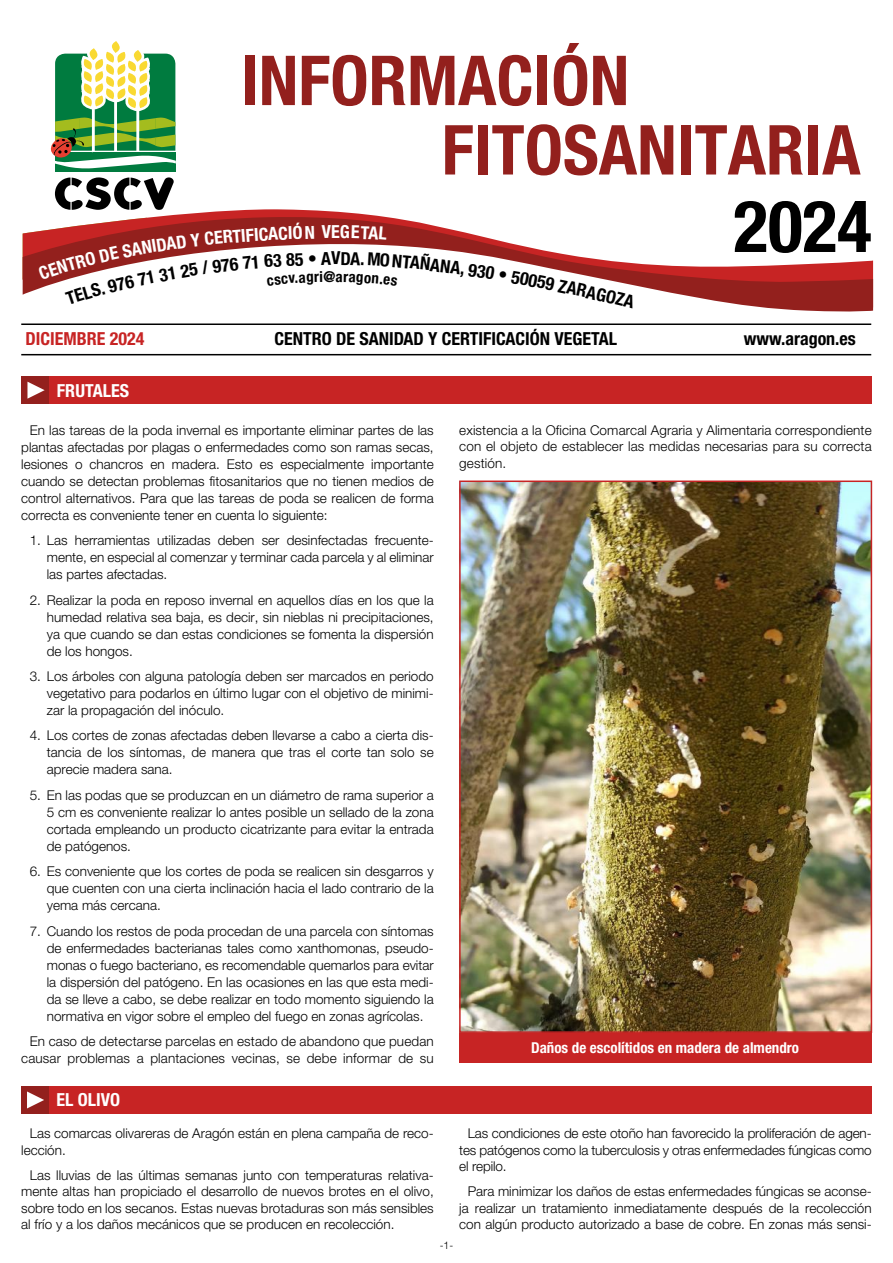
<style>
.page{position:relative;width:893px;height:1263px;background:#fff}
.page>*{position:absolute;margin:0;border:0;box-sizing:border-box;transform-origin:0 0}
.t1{font:700 condensed 72px "Helvetica Neue LT Std";color:#000}
.t2{font:700 condensed 69px/69.4px "Helvetica Neue LT Std";color:#93201d}
.t3{font:700 condensed 18px "Helvetica Neue LT Std";color:#000}
.t4{font:700 condensed 18px "Helvetica Neue LT Std";color:#fff}
.t5{font:700 condensed 18px "Helvetica Neue LT Std";color:#c72424}
.t6{font:700 condensed 18px "Helvetica Neue";color:#000}
.t7{font:700 condensed 18px "Helvetica Neue";color:#fff}
.t8{font:700 condensed 15px "Helvetica Neue LT Std";color:#fff}
.t9{font:700 condensed 15px "Helvetica Neue LT Std";color:#000}
.t10{font:300 13.5px/17px "Helvetica Neue LT Std";color:#000;text-align:justify}
.t11{font:300 10.5px "Helvetica Neue LT Std";color:#000}
</style>
<div class="page">
<div style="left:48px;top:1086px;width:823px;height:28px;background:#c72424"></div>
<div style="left:21px;top:1086px;width:28px;height:28px;background:#93201d"></div>
<svg style="left:27px;top:1091px;width:17px;height:17px"></svg>
<svg style="left:186px;top:209px;width:176px;height:5px"></svg>
<svg style="left:55px;top:177px;width:119px;height:33px"></svg>
<div style="left:55px;top:153px;width:120px;height:19px;background:#007b3f"></div>
<svg style="left:51px;top:41px;width:125px;height:128px"></svg>
<hr style="left:21px;top:323px;width:850px;height:2px;background:#000">
<hr style="left:21px;top:354px;width:850px;height:1px;background:#000">
<svg style="left:23px;top:214px;width:850px;height:98px"></svg>
<div style="left:459px;top:1033px;width:412px;height:30px;background:#c72424"></div>
<div style="left:48px;top:376px;width:824px;height:28px;background:#c72424"></div>
<div style="left:21px;top:376px;width:28px;height:28px;background:#93201d"></div>
<svg style="left:27px;top:382px;width:18px;height:17px"></svg>
<img style="left:462px;top:483px;width:407px;height:547px">
<div style="left:459px;top:480px;width:413px;height:553px;border:2px solid #c72424"></div>
<svg style="left:558px;top:279px;width:78px;height:30px"></svg>
<svg style="left:38px;top:223px;width:483px;height:82px"></svg>
<h2 class="t2" style="left:442px;top:45px;width:420px;text-indent:-201px">INFORMACIÓN<br>FITOSANITARIA</h2>
<h3 class="t7" style="left:331px;top:221px;width:10px">E</h3>
<h3 class="t6" style="left:331px;top:247px;width:11px">V</h3>
<p class="t9" style="left:323px;top:267px;width:14px">@</p>
<h3 class="t6" style="left:522px;top:267px;width:36px;rotate:11deg">0059</h3>
<h1 class="t1" style="left:733px;top:183px;width:140px">2024</h1>
<h3 class="t5" style="left:26px;top:328px;width:120px">DICIEMBRE 2024</h3>
<h3 class="t3" style="left:274px;top:328px;width:344px">CENTRO DE SANIDAD Y CERTIFICACIÓN VEGETAL</h3>
<h3 class="t3" style="left:744px;top:328px;width:114px">www.aragon.es</h3>
<h3 class="t4" style="left:57px;top:379px;width:74px">FRUTALES</h3>
<p class="t10" style="left:21px;top:421px;width:414px;text-indent:9px">En las tareas de la poda invernal es importante eliminar partes de las plantas afectadas por plagas o enfermedades como son ramas secas, lesiones o chancros en madera. Esto es especialmente importante cuando se detectan problemas fitosanitarios que no tienen medios de control alternativos. Para que las tareas de poda se realicen de forma correcta es conveniente tener en cuenta lo siguiente:</p>
<p class="t10" style="left:47px;top:532px;width:388px;text-indent:-17px">1. Las herramientas utilizadas deben ser desinfectadas frecuente&shy;mente, en especial al comenzar y terminar cada parcela y al eliminar las partes afectadas.</p>
<p class="t10" style="left:47px;top:591px;width:388px;text-indent:-17px">2. Realizar la poda en reposo invernal en aquellos días en los que la humedad relativa sea baja, es decir, sin nieblas ni precipitaciones, ya que cuando se dan estas condiciones se fomenta la dispersión de los hongos.</p>
<p class="t10" style="left:47px;top:667px;width:388px;text-indent:-17px">3. Los árboles con alguna patología deben ser marcados en periodo vegetativo para podarlos en último lugar con el objetivo de minimi&shy;zar la propagación del inóculo.</p>
<p class="t10" style="left:47px;top:727px;width:388px;text-indent:-17px">4. Los cortes de zonas afectadas deben llevarse a cabo a cierta dis&shy;tancia de los síntomas, de manera que tras el corte tan solo se aprecie madera sana.</p>
<p class="t10" style="left:47px;top:786px;width:388px;text-indent:-17px">5. En las podas que se produzcan en un diámetro de rama superior a 5 cm es conveniente realizar lo antes posible un sellado de la zona cortada empleando un producto cicatrizante para evitar la entrada de patógenos.</p>
<p class="t10" style="left:47px;top:863px;width:388px;text-indent:-17px">6. Es conveniente que los cortes de poda se realicen sin desgarros y que cuenten con una cierta inclinación hacia el lado contrario de la yema más cercana.</p>
<p class="t10" style="left:47px;top:922px;width:388px;text-indent:-17px">7. Cuando los restos de poda procedan de una parcela con síntomas de enfermedades bacterianas tales como xanthomonas, pseudo&shy;monas o fuego bacteriano, es recomendable quemarlos para evitar la dispersión del patógeno. En las ocasiones en las que esta medi&shy;da se lleve a cabo, se debe realizar en todo momento siguiendo la normativa en vigor sobre el empleo del fuego en zonas agrícolas.</p>
<p class="t10" style="left:21px;top:1032px;width:414px;text-align:right">En caso de detectarse parcelas en estado de abandono que puedan causar problemas a plantaciones vecinas, se debe informar de su</p>
<h3 class="t4" style="left:56px;top:1089px;width:65px">EL OLIVO</h3>
<p class="t10" style="left:21px;top:1125px;width:414px;line-height:16.5px;text-indent:9px">Las comarcas olivareras de Aragón están en plena campaña de reco&shy;lección.</p>
<p class="t10" style="left:21px;top:1166px;width:414px;line-height:16.5px;text-indent:9px">Las lluvias de las últimas semanas junto con temperaturas relativa&shy;mente altas han propiciado el desarrollo de nuevos brotes en el olivo, sobre todo en los secanos. Estas nuevas brotaduras son más sensibles al frío y a los daños mecánicos que se producen en recolección.</p>
<p class="t10" style="left:459px;top:422px;width:414px;line-height:16.5px">existencia a la Oficina Comarcal Agraria y Alimentaria correspondiente con el objeto de establecer las medidas necesarias para su correcta gestión.</p>
<p class="t8" style="left:531px;top:1039px;width:270px">Daños de escolítidos en madera de almendro</p>
<p class="t10" style="left:459px;top:1125px;width:414px;line-height:16.5px;text-indent:9px">Las condiciones de este otoño han favorecido la proliferación de agen&shy;tes patógenos como la tuberculosis y otras enfermedades fúngicas como el repilo.</p>
<p class="t10" style="left:459px;top:1183px;width:414px;line-height:16.5px;text-indent:9px">Para minimizar los daños de estas enfermedades fúngicas se aconse&shy;ja realizar un tratamiento inmediatamente después de la recolección con algún producto autorizado a base de cobre. En zonas más sensi-</p>
<p class="t11" style="left:440px;top:1239px;width:15px">-1-</p>
</div>
